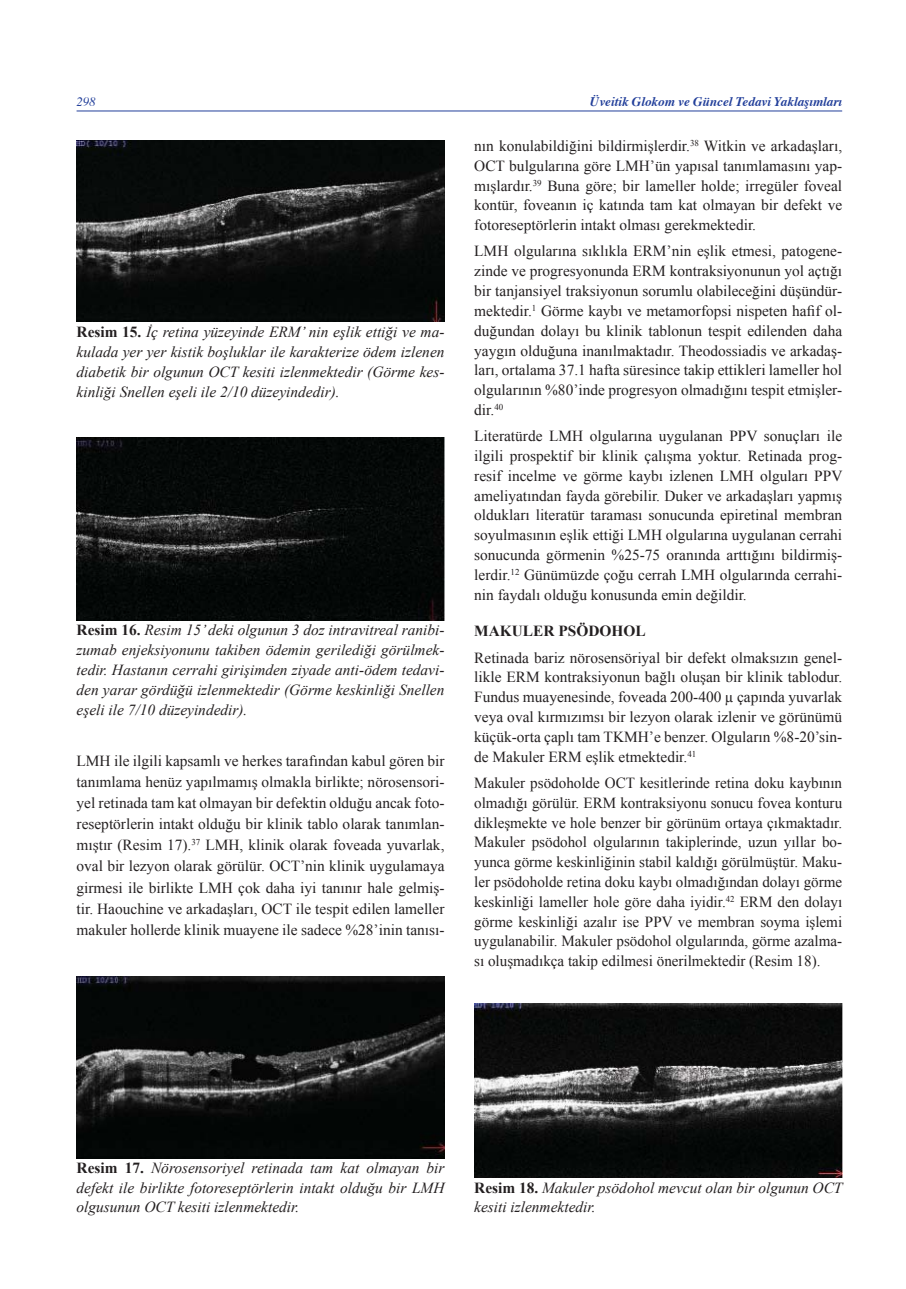
<style>
.page{position:relative;width:906px;height:1289px;background:#fff}
.page>*{position:absolute;margin:0;border:0;box-sizing:border-box;transform-origin:0 0}
.t1{font:15.3px/19.8px "Times New Roman";color:#231f20;text-align:justify}
.t2{font:italic 15.3px/19.8px "Times New Roman";color:#231f20;text-align:justify}
.t3{font:700 15.3px "Times New Roman";color:#231f20}
.t4{font:italic 700 13.2px "Times";color:#223f9a}
.t5{font:italic 12.75px "Times";color:#223f9a}
.s1{font-weight:700;font-style:normal}
</style>
<div class="page">
<hr style="left:77px;top:111px;width:765px;height:1px;background:#223f9a">
<img style="left:77px;top:140px;width:367px;height:181px">
<img style="left:77px;top:437px;width:367px;height:184px">
<img style="left:77px;top:976px;width:367px;height:182px">
<img style="left:474px;top:1003px;width:368px;height:174px">
<p class="t5" style="left:77px;top:97px;width:21px">298</p>
<p class="t4" style="left:590px;top:96px;width:254px">Üveitik Glokom ve Güncel Tedavi Yaklaşımları</p>
<p class="t2" style="left:77px;top:322px;width:369px"><span class="s1">Resim 15.</span> İç retina yüzeyinde ERM’ nin eşlik ettiği ve ma&shy;kulada yer yer kistik boşluklar ile karakterize ödem izlenen diabetik bir olgunun OCT kesiti izlenmektedir (Görme kes&shy;kinliği Snellen eşeli ile 2/10 düzeyindedir).</p>
<p class="t2" style="left:77px;top:620px;width:369px"><span class="s1">Resim 16.</span> Resim 15’ deki olgunun 3 doz intravitreal ranibi&shy;zumab enjeksiyonunu takiben ödemin gerilediği görülmek&shy;tedir. Hastanın cerrahi girişimden ziyade anti-ödem tedavi&shy;den yarar gördüğü izlenmektedir (Görme keskinliği Snellen eşeli ile 7/10 düzeyindedir).</p>
<p class="t1" style="left:77px;top:750px;width:369px;line-height:21.1px">LMH ile ilgili kapsamlı ve herkes tarafından kabul gören bir tanımlama henüz yapılmamış olmakla birlikte; nörosensori&shy;yel retinada tam kat olmayan bir defektin olduğu ancak foto&shy;reseptörlerin intakt olduğu bir klinik tablo olarak tanımlan&shy;mıştır (Resim 17).<sup>37</sup> LMH, klinik olarak foveada yuvarlak, oval bir lezyon olarak görülür. OCT’nin klinik uygulamaya girmesi ile birlikte LMH çok daha iyi tanınır hale gelmiş&shy;tir. Haouchine ve arkadaşları, OCT ile tespit edilen lameller makuler hollerde klinik muayene ile sadece %28’inin tanısı-</p>
<p class="t1" style="left:474px;top:136px;width:369px">nın konulabildiğini bildirmişlerdir.<sup>38</sup> Witkin ve arkadaşları, OCT bulgularına göre LMH’ün yapısal tanımlamasını yap&shy;mışlardır.<sup>39</sup> Buna göre; bir lameller holde; irregüler foveal kontür, foveanın iç katında tam kat olmayan bir defekt ve fotoreseptörlerin intakt olması gerekmektedir.</p>
<p class="t1" style="left:474px;top:241px;width:369px">LMH olgularına sıklıkla ERM’nin eşlik etmesi, patogene&shy;zinde ve progresyonunda ERM kontraksiyonunun yol açtığı bir tanjansiyel traksiyonun sorumlu olabileceğini düşündür&shy;mektedir.<sup>1</sup> Görme kaybı ve metamorfopsi nispeten hafif ol&shy;duğundan dolayı bu klinik tablonun tespit edilenden daha yaygın olduğuna inanılmaktadır. Theodossiadis ve arkadaş&shy;ları, ortalama 37.1 hafta süresince takip ettikleri lameller hol olgularının %80’inde progresyon olmadığını tespit etmişler&shy;dir.<sup>40</sup></p>
<p class="t1" style="left:474px;top:426px;width:370px">Literatürde LMH olgularına uygulanan PPV sonuçları ile ilgili prospektif bir klinik çalışma yoktur. Retinada prog&shy;resif incelme ve görme kaybı izlenen LMH olguları PPV ameliyatından fayda görebilir. Duker ve arkadaşları yapmış oldukları literatür taraması sonucunda epiretinal membran soyulmasının eşlik ettiği LMH olgularına uygulanan cerrahi sonucunda görmenin %25-75 oranında arttığını bildirmiş&shy;lerdir.<sup>12</sup> Günümüzde çoğu cerrah LMH olgularında cerrahi&shy;nin faydalı olduğu konusunda emin değildir.</p>
<p class="t3" style="left:474px;top:623px;width:173px">MAKULER PSÖDOHOL</p>
<p class="t1" style="left:474px;top:647px;width:369px">Retinada bariz nörosensöriyal bir defekt olmaksızın genel&shy;likle ERM kontraksiyonun bağlı oluşan bir klinik tablodur.<br>Fundus muayenesinde, foveada 200-400 μ çapında yuvarlak veya oval kırmızımsı bir lezyon olarak izlenir ve görünümü küçük-orta çaplı tam TKMH’e benzer. Olguların %8-20’sin&shy;de Makuler ERM eşlik etmektedir.<sup>41</sup></p>
<p class="t1" style="left:474px;top:772px;width:369px">Makuler psödoholde OCT kesitlerinde retina doku kaybının olmadığı görülür. ERM kontraksiyonu sonucu fovea konturu dikleşmekte ve hole benzer bir görünüm ortaya çıkmaktadır.<br>Makuler psödohol olgularının takiplerinde, uzun yıllar bo&shy;yunca görme keskinliğinin stabil kaldığı görülmüştür. Maku&shy;ler psödoholde retina doku kaybı olmadığından dolayı görme keskinliği lameller hole göre daha iyidir.<sup>42</sup> ERM den dolayı görme keskinliği azalır ise PPV ve membran soyma işlemi uygulanabilir. Makuler psödohol olgularında, görme azalma&shy;sı oluşmadıkça takip edilmesi önerilmektedir (Resim 18).</p>
<p class="t2" style="left:77px;top:1157px;width:369px"><span class="s1">Resim 17.</span> Nörosensoriyel retinada tam kat olmayan bir defekt ile birlikte fotoreseptörlerin intakt olduğu bir LMH olgusunun OCT kesiti izlenmektedir.</p>
<p class="t2" style="left:474px;top:1177px;width:370px"><span class="s1">Resim 18.</span> Makuler psödohol mevcut olan bir olgunun OCT kesiti izlenmektedir.</p>
</div>
